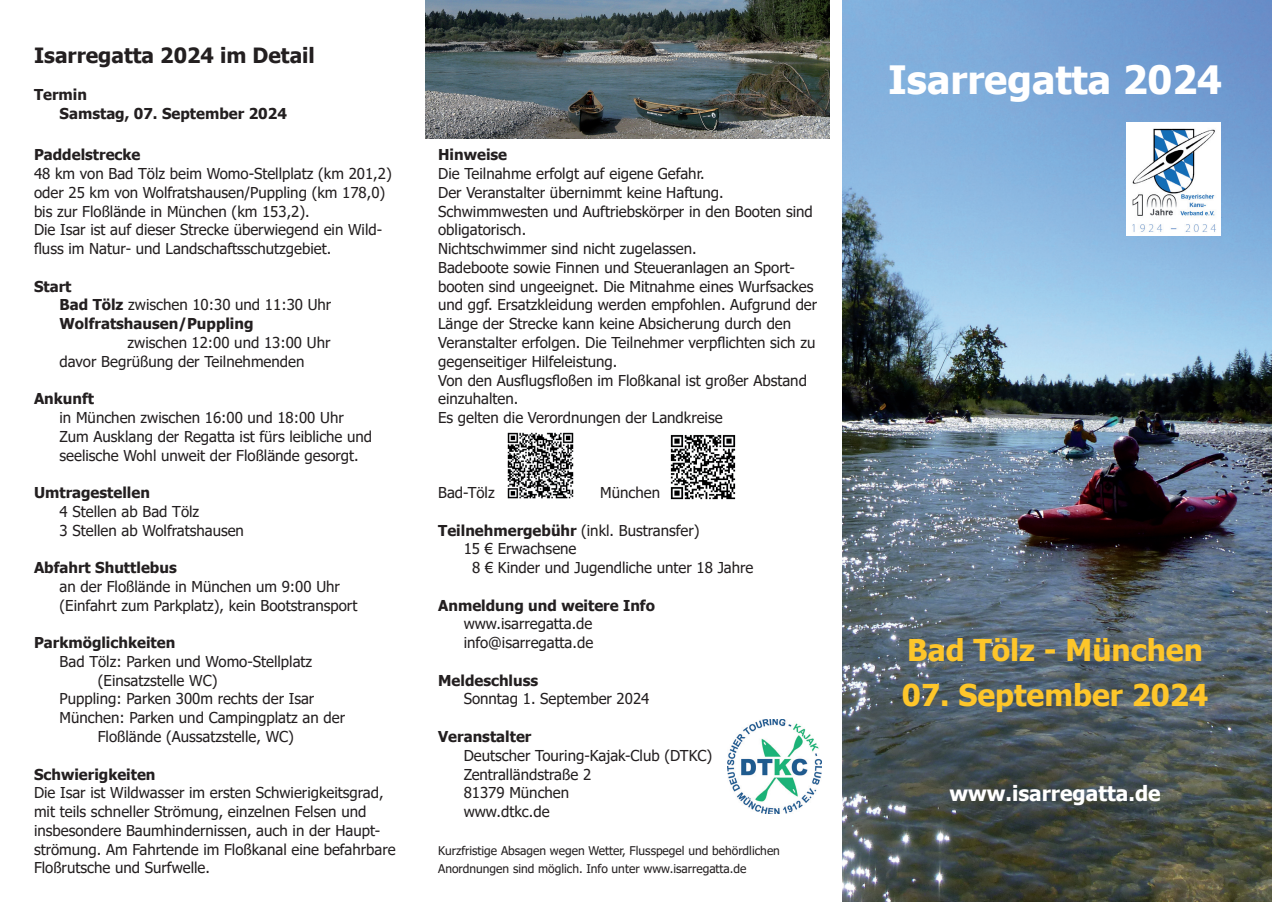
<style>
.page{position:relative;width:1272px;height:902px;background:#fff}
.page>*{position:absolute;margin:0;border:0;box-sizing:border-box;transform-origin:0 0}
.t1{font:700 39px "Tahoma";color:#fff}
.t2{font:700 30px "Tahoma";color:#fec62a}
.t3{font:700 21px "Tahoma";color:#231f20}
.t4{font:700 21px "Tahoma";color:#fff}
.t5{font:15px/18.8px "Tahoma";color:#231f20}
.t6{font:700 15px/18.8px "Tahoma";color:#231f20}
.t7{font:12px/18.8px "Tahoma";color:#231f20}
.s1{font-weight:400}
.s2{font-weight:700}
</style>
<div class="page">
<img style="left:842px;top:0;width:429px;height:901px">
<img style="left:507px;top:432px;width:67px;height:67px">
<img style="left:670px;top:435px;width:66px;height:65px">
<img style="left:727px;top:719px;width:94px;height:94px">
<img style="left:1126px;top:122px;width:94px;height:113px">
<img style="left:425px;top:0;width:405px;height:138px">
<h3 class="t3" style="left:34px;top:40px;width:282px">Isarregatta 2024 im Detail</h3>
<p class="t6" style="left:60px;top:86px;width:229px;text-indent:-26px">Termin<br>Samstag, 07. September 2024</p>
<p class="t6" style="left:34px;top:146px;width:108px">Paddelstrecke</p>
<p class="t5" style="left:34px;top:165px;width:359px">48 km von Bad Tölz beim Womo-Stellplatz (km 201,2) oder 25 km von Wolfratshausen/Puppling (km 178,0) bis zur Floßlände in München (km 153,2).<br>Die Isar ist auf dieser Strecke überwiegend ein Wild&shy;fluss im Natur- und Landschaftsschutzgebiet.</p>
<p class="t6" style="left:60px;top:277px;width:273px;text-indent:-26px">Start<br>Bad Tölz <span class="s1">zwischen 10:30 und 11:30 Uhr<br></span>Wolfratshausen/Puppling</p>
<p class="t5" style="left:60px;top:334px;width:272px;text-indent:68px">zwischen 12:00 und 13:00 Uhr davor Begrüßung der Teilnehmenden</p>
<p class="t6" style="left:34px;top:390px;width:62px">Ankunft</p>
<p class="t5" style="left:60px;top:409px;width:314px">in München zwischen 16:00 und 18:00 Uhr<br>Zum Ausklang der Regatta ist fürs leibliche und seelische Wohl unweit der Floßlände gesorgt.</p>
<p class="t6" style="left:34px;top:484px;width:117px">Umtragestellen</p>
<p class="t5" style="left:60px;top:503px;width:186px">4 Stellen ab Bad Tölz<br>3 Stellen ab Wolfratshausen</p>
<p class="t6" style="left:34px;top:559px;width:144px">Abfahrt Shuttlebus</p>
<p class="t5" style="left:60px;top:578px;width:299px">an der Floßlände in München um 9:00 Uhr (Einfahrt zum Parkplatz), kein Bootstransport</p>
<p class="t6" style="left:34px;top:634px;width:143px">Parkmöglichkeiten</p>
<p class="t5" style="left:60px;top:653px;width:254px">Bad Tölz: Parken und Womo-Stellplatz</p>
<p class="t5" style="left:98px;top:671px;width:121px">(Einsatzstelle WC)</p>
<p class="t5" style="left:60px;top:690px;width:256px">Puppling: Parken 300m rechts der Isar</p>
<p class="t5" style="left:60px;top:709px;width:287px">München: Parken und Campingplatz an der</p>
<p class="t5" style="left:98px;top:728px;width:198px">Floßlände (Aussatzstelle, WC)</p>
<p class="t6" style="left:34px;top:765px;width:123px">Schwierigkeiten</p>
<p class="t5" style="left:34px;top:784px;width:363px">Die Isar ist Wildwasser im ersten Schwierigkeitsgrad, mit teils schneller Strömung, einzelnen Felsen und insbesondere Baumhindernissen, auch in der Haupt&shy;strömung. Am Fahrtende im Floßkanal eine befahrbare Floßrutsche und Surfwelle.</p>
<p class="t6" style="left:438px;top:146px;width:71px">Hinweise</p>
<p class="t5" style="left:438px;top:165px;width:380px">Die Teilnahme erfolgt auf eigene Gefahr.<br>Der Veranstalter übernimmt keine Haftung.<br>Schwimmwesten und Auftriebskörper in den Booten sind obligatorisch.<br>Nichtschwimmer sind nicht zugelassen.<br>Badeboote sowie Finnen und Steueranlagen an Sport&shy;booten sind ungeeignet. Die Mitnahme eines Wurfsackes und ggf. Ersatzkleidung werden empfohlen. Aufgrund der Länge der Strecke kann keine Absicherung durch den Veranstalter erfolgen. Die Teilnehmer verpflichten sich zu gegenseitiger Hilfeleistung.<br>Von den Ausflugsfloßen im Floßkanal ist großer Abstand einzuhalten.<br>Es gelten die Verordnungen der Landkreise</p>
<p class="t5" style="left:438px;top:484px;width:58px">Bad-Tölz</p>
<p class="t5" style="left:600px;top:484px;width:61px">München</p>
<p class="t5" style="left:438px;top:521px;width:263px"><span class="s2">Teilnehmergebühr</span> (inkl. Bustransfer)</p>
<p class="t5" style="left:463px;top:540px;width:114px">15 € Erwachsene</p>
<p class="t5" style="left:472px;top:559px;width:283px">8 € Kinder und Jugendliche unter 18 Jahre</p>
<p class="t6" style="left:438px;top:596px;width:218px">Anmeldung und weitere Info</p>
<p class="t5" style="left:463px;top:615px;width:131px">www.isarregatta.de info@isarregatta.de</p>
<p class="t6" style="left:438px;top:671px;width:101px">Meldeschluss</p>
<p class="t5" style="left:463px;top:690px;width:187px">Sonntag 1. September 2024</p>
<p class="t6" style="left:438px;top:727px;width:95px">Veranstalter</p>
<p class="t5" style="left:463px;top:746px;width:250px">Deutscher Touring-Kajak-Club (DTKC)<br>Zentralländstraße 2<br>81379 München<br>www.dtkc.de</p>
<p class="t7" style="left:438px;top:841px;width:343px">Kurzfristige Absagen wegen Wetter, Flusspegel und behördlichen<br>Anordnungen sind möglich. Info unter www.isarregatta.de</p>
<h1 class="t1" style="left:888px;top:52px;width:335px">Isarregatta 2024</h1>
<h2 class="t2" style="left:907px;top:629px;width:297px">Bad Tölz - München</h2>
<h2 class="t2" style="left:902px;top:674px;width:308px">07. September 2024</h2>
<h3 class="t4" style="left:949px;top:778px;width:213px">www.isarregatta.de</h3>
</div>
